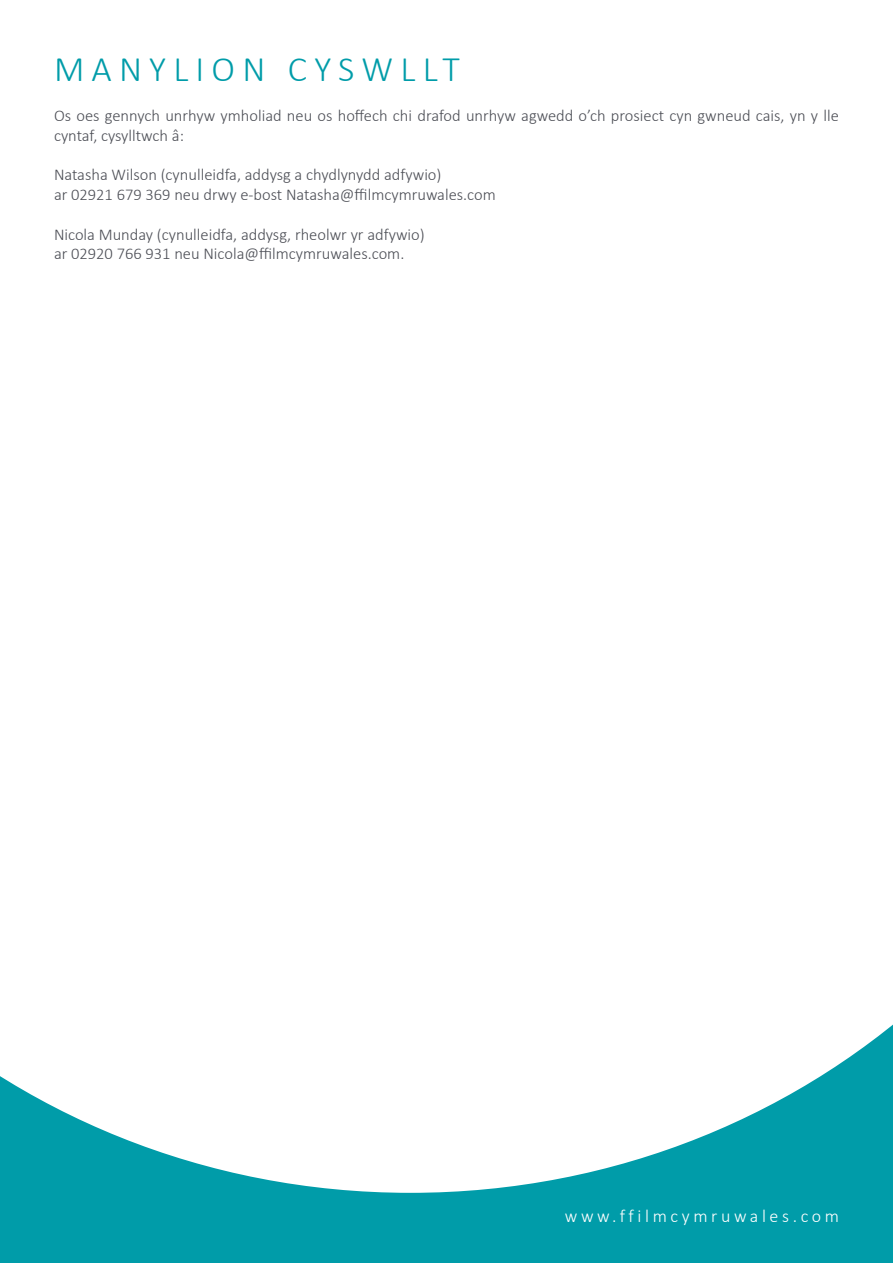
<style>
.page{position:relative;width:893px;height:1263px;background:#009ca9}
.page>*{position:absolute;margin:0;border:0;box-sizing:border-box;transform-origin:0 0}
.t1{font:300 36px "Calibri";letter-spacing:.2em;color:#009ca9}
.t2{font:300 18px "Calibri";letter-spacing:.2em;color:#fff}
.t3{font:300 16.5px/19.8px "Calibri";color:#4c4e55}
</style>
<div class="page">
<div style="left:0;top:0;width:893px;height:1193px;background:#fff"></div>
<h1 class="t1" style="left:54px;top:47px;width:407px">MANYLION CYSWLLT</h1>
<p class="t3" style="left:54px;top:105px;width:786px">Os oes gennych unrhyw ymholiad neu os hoffech chi drafod unrhyw agwedd o’ch prosiect cyn gwneud cais, yn y lle cyntaf, cysylltwch â:</p>
<p class="t3" style="left:54px;top:165px;width:443px">Natasha Wilson (cynulleidfa, addysg a chydlynydd adfywio)<br>ar 02921 679 369 neu drwy e-bost Natasha@ffilmcymruwales.com</p>
<p class="t3" style="left:54px;top:224px;width:372px">Nicola Munday (cynulleidfa, addysg, rheolwr yr adfywio) ar 02920 766 931 neu Nicola@ffilmcymruwales.com.</p>
<p class="t2" style="left:565px;top:1205px;width:276px">www.ffilmcymruwales.com</p>
</div>
